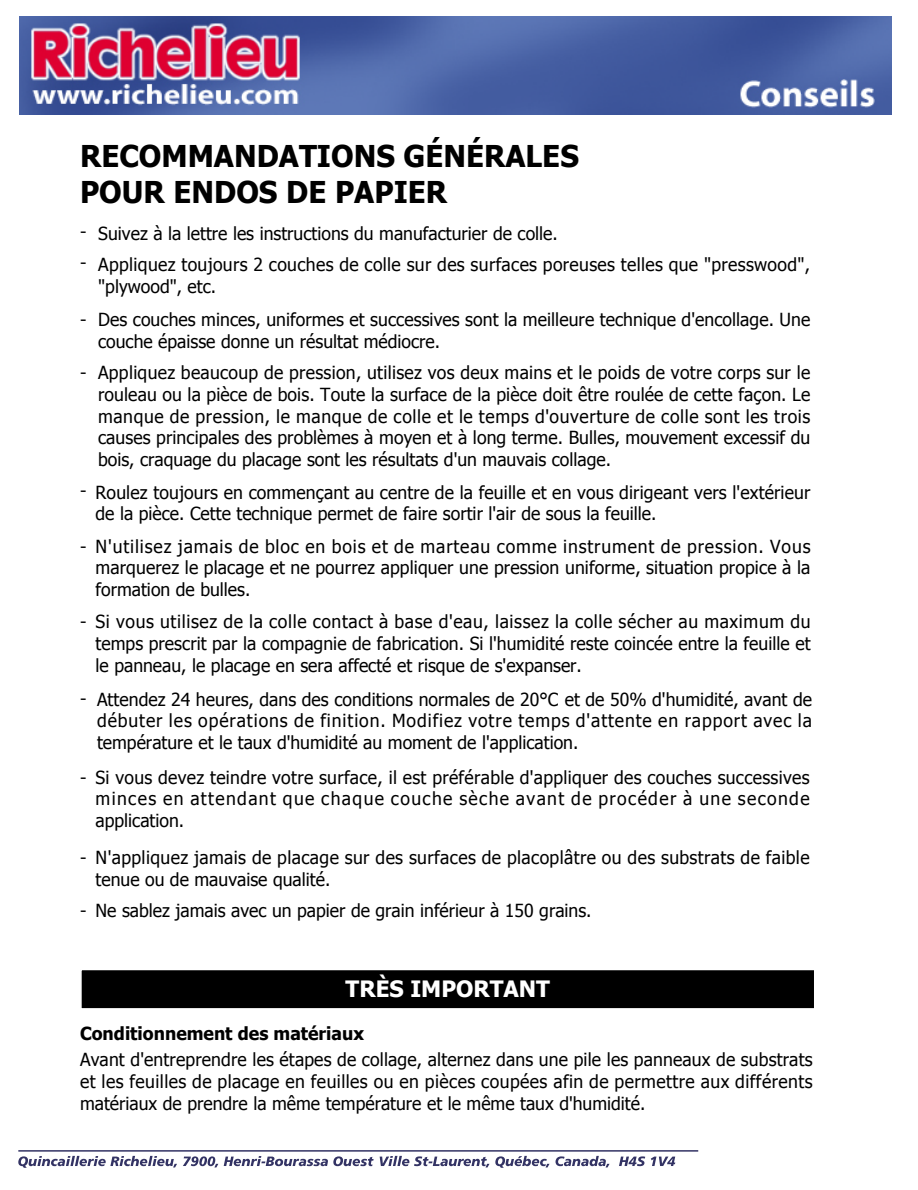
<style>
.page{position:relative;width:918px;height:1190px;background:#fff}
.page>*{position:absolute;margin:0;border:0;box-sizing:border-box;transform-origin:0 0}
.t1{font:700 30px/36px "Tahoma";color:#000}
.t2{font:700 22.5px "Tahoma";color:#fff}
.t3{font:18px/21.8px "Tahoma";color:#000;text-align:justify}
.t4{font:18px/21.8px "Tahoma";letter-spacing:.02em;color:#000}
.t5{font:700 18px "Tahoma";color:#000}
</style>
<div class="page">
<div style="left:80px;top:968px;width:735px;height:41px;background:#000;border:2px solid #fff"></div>
<svg style="left:18px;top:1155px;width:159px;height:12px"></svg>
<svg style="left:183px;top:1156px;width:35px;height:11px"></svg>
<svg style="left:224px;top:1156px;width:150px;height:10px"></svg>
<svg style="left:380px;top:1155px;width:109px;height:12px"></svg>
<svg style="left:495px;top:1155px;width:55px;height:12px"></svg>
<svg style="left:556px;top:1155px;width:54px;height:12px"></svg>
<svg style="left:619px;top:1156px;width:26px;height:10px"></svg>
<svg style="left:651px;top:1156px;width:24px;height:10px"></svg>
<hr style="left:18px;top:1150px;width:680px;height:1px;background:#333364">
<img style="left:19px;top:16px;width:873px;height:99px">
<h1 class="t1" style="left:80px;top:141px;width:500px">RECOMMANDATIONS GÉNÉRALES<br>POUR ENDOS DE PAPIER</h1>
<p class="t3" style="left:80px;top:224px;width:479px">- Suivez à la lettre les instructions du manufacturier de colle.</p>
<p class="t4" style="left:98px;top:255px;width:714px;text-indent:-18px">- Appliquez toujours 2 couches de colle sur des surfaces poreuses telles que "presswood", "plywood", etc.</p>
<p class="t3" style="left:98px;top:310px;width:714px;text-indent:-18px">- Des couches minces, uniformes et successives sont la meilleure technique d'encollage. Une couche épaisse donne un résultat médiocre.</p>
<p class="t3" style="left:98px;top:363px;width:714px;text-indent:-18px">- Appliquez beaucoup de pression, utilisez vos deux mains et le poids de votre corps sur le rouleau ou la pièce de bois. Toute la surface de la pièce doit être roulée de cette façon. Le manque de pression, le manque de colle et le temps d'ouverture de colle sont les trois causes principales des problèmes à moyen et à long terme. Bulles, mouvement excessif du bois, craquage du placage sont les résultats d'un mauvais collage.</p>
<p class="t3" style="left:96px;top:483px;width:716px;text-indent:-16px">- Roulez toujours en commençant au centre de la feuille et en vous dirigeant vers l'extérieur de la pièce. Cette technique permet de faire sortir l'air de sous la feuille.</p>
<p class="t3" style="left:96px;top:537px;width:717px;text-indent:-16px">- N'utilisez jamais de bloc en bois et de marteau comme instrument de pression. Vous marquerez le placage et ne pourrez appliquer une pression uniforme, situation propice à la formation de bulles.</p>
<p class="t3" style="left:96px;top:612px;width:716px;text-indent:-16px">- Si vous utilisez de la colle contact à base d'eau, laissez la colle sécher au maximum du temps prescrit par la compagnie de fabrication. Si l'humidité reste coincée entre la feuille et le panneau, le placage en sera affecté et risque de s'expanser.</p>
<p class="t3" style="left:97px;top:690px;width:716px;text-indent:-17px">- Attendez 24 heures, dans des conditions normales de 20°C et de 50% d'humidité, avant de débuter les opérations de finition. Modifiez votre temps d'attente en rapport avec la température et le taux d'humidité au moment de l'application.</p>
<p class="t3" style="left:96px;top:768px;width:716px;text-indent:-16px">- Si vous devez teindre votre surface, il est préférable d'appliquer des couches successives minces en attendant que chaque couche sèche avant de procéder à une seconde application.</p>
<p class="t4" style="left:96px;top:848px;width:716px;text-indent:-16px">- N'appliquez jamais de placage sur des surfaces de placoplâtre ou des substrats de faible tenue ou de mauvaise qualité.</p>
<p class="t3" style="left:80px;top:901px;width:513px">- Ne sablez jamais avec un papier de grain inférieur à 150 grains.</p>
<p class="t2" style="left:346px;top:980px;width:206px">TRÈS IMPORTANT</p>
<p class="t5" style="left:80px;top:1026px;width:286px">Conditionnement des matériaux</p>
<p class="t3" style="left:80px;top:1050px;width:734px">Avant d'entreprendre les étapes de collage, alternez dans une pile les panneaux de substrats et les feuilles de placage en feuilles ou en pièces coupées afin de permettre aux différents matériaux de prendre la même température et le même taux d'humidité.</p>
</div>
